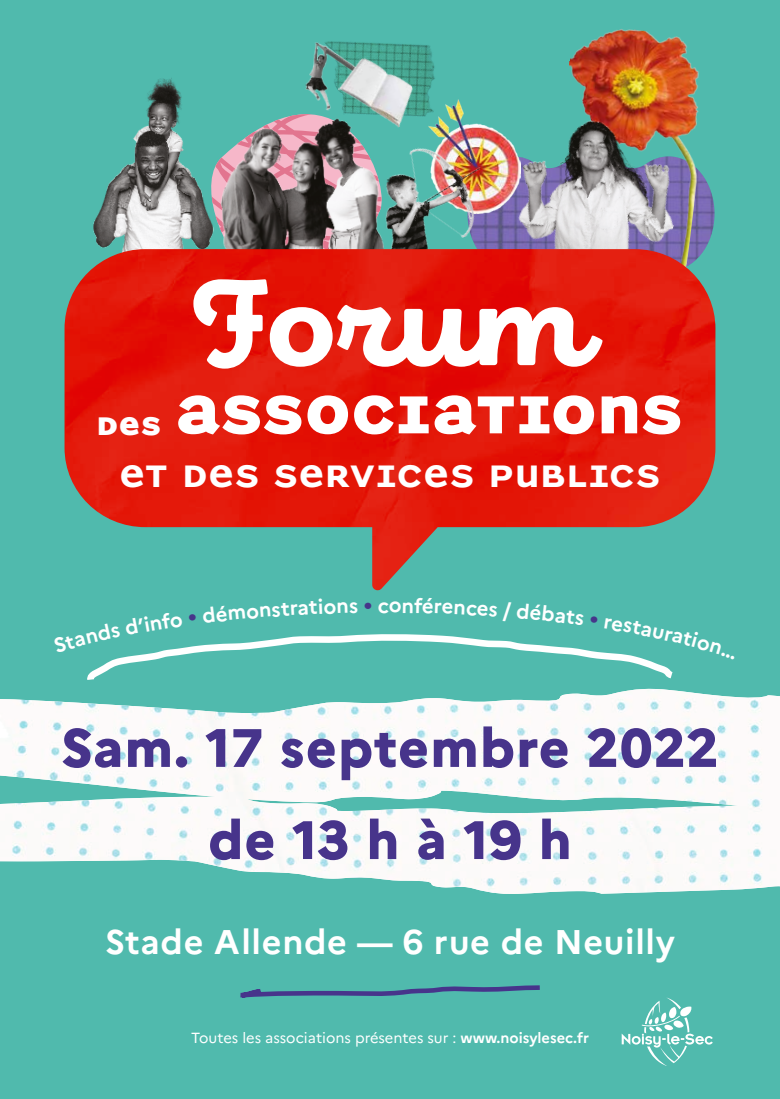
<style>
.page{position:relative;width:780px;height:1099px;background:#fff}
.page>*{position:absolute;margin:0;border:0;box-sizing:border-box;transform-origin:0 0}
.t1{font:800 124.75px "Eldwin Script";color:#fff}
.t2{font:800 65.38px "Parity Sans";color:#fff}
.t3{font:800 54px/92.1px "Marianne";letter-spacing:.02em;color:#45328a;text-align:center}
.t4{font:700 38.12px "Parity Sans";letter-spacing:.02em;color:#fff}
.t5{font:700 34.25px "Marianne";letter-spacing:.02em;color:#fff}
.t6{font:700 20.38px "Marianne";color:#fff}
.t7{font:14.62px "Marianne";color:#fff}
.s1{font-size:31.25px}
.s2{color:#443489}
.s3{color:#44328a}
.s4{font-weight:700}
</style>
<div class="page">
<div style="left:0;top:0;width:780px;height:1098px;background:#4fbaad"></div>
<img style="left:458px;top:100px;width:36px;height:29px">
<svg style="left:621px;top:997px;width:91px;height:68px"></svg>
<img style="left:214px;top:114px;width:145px;height:135px">
<img style="left:569px;top:29px;width:145px;height:220px">
<img style="left:502px;top:101px;width:197px;height:148px">
<img style="left:359px;top:129px;width:143px;height:120px">
<img style="left:93px;top:78px;width:121px;height:171px">
<img style="left:64px;top:249px;width:651px;height:342px">
<img style="left:300px;top:41px;width:158px;height:107px">
<img style="left:303px;top:42px;width:62px;height:71px">
<img style="left:331px;top:46px;width:92px;height:96px">
<img style="left:0;top:689px;width:780px;height:205px">
<svg style="left:87px;top:634px;width:586px;height:46px"></svg>
<svg style="left:240px;top:985px;width:300px;height:13px"></svg>
<svg style="left:87px;top:634px;width:109px;height:19px"></svg>
<svg style="left:604px;top:634px;width:69px;height:25px"></svg>
<h1 class="t1" style="left:193px;top:251px;width:394px">Forum</h1>
<h2 class="t2" style="left:97px;top:376px;width:588px"><span class="s1">des</span> ASSOCIATIONS</h2>
<h3 class="t4" style="left:119px;top:454px;width:542px">ET DES SERVICES PUBLICS</h3>
<h3 class="t6" style="left:364px;top:589px;width:39px"><span class="s2">•</span> co</h3>
<h3 class="t3" style="left:61px;top:697px;width:659px">Sa<span class="s3">m</span>. 17 septembre 2022 de 13 h à 19 h</h3>
<h3 class="t5" style="left:105px;top:914px;width:571px">Stade Allende — 6 rue de Neuilly</h3>
<p class="t7" style="left:191px;top:1026px;width:399px">Toutes les associations présentes sur : <span class="s4">www.noisylesec.fr</span></p>
</div>
